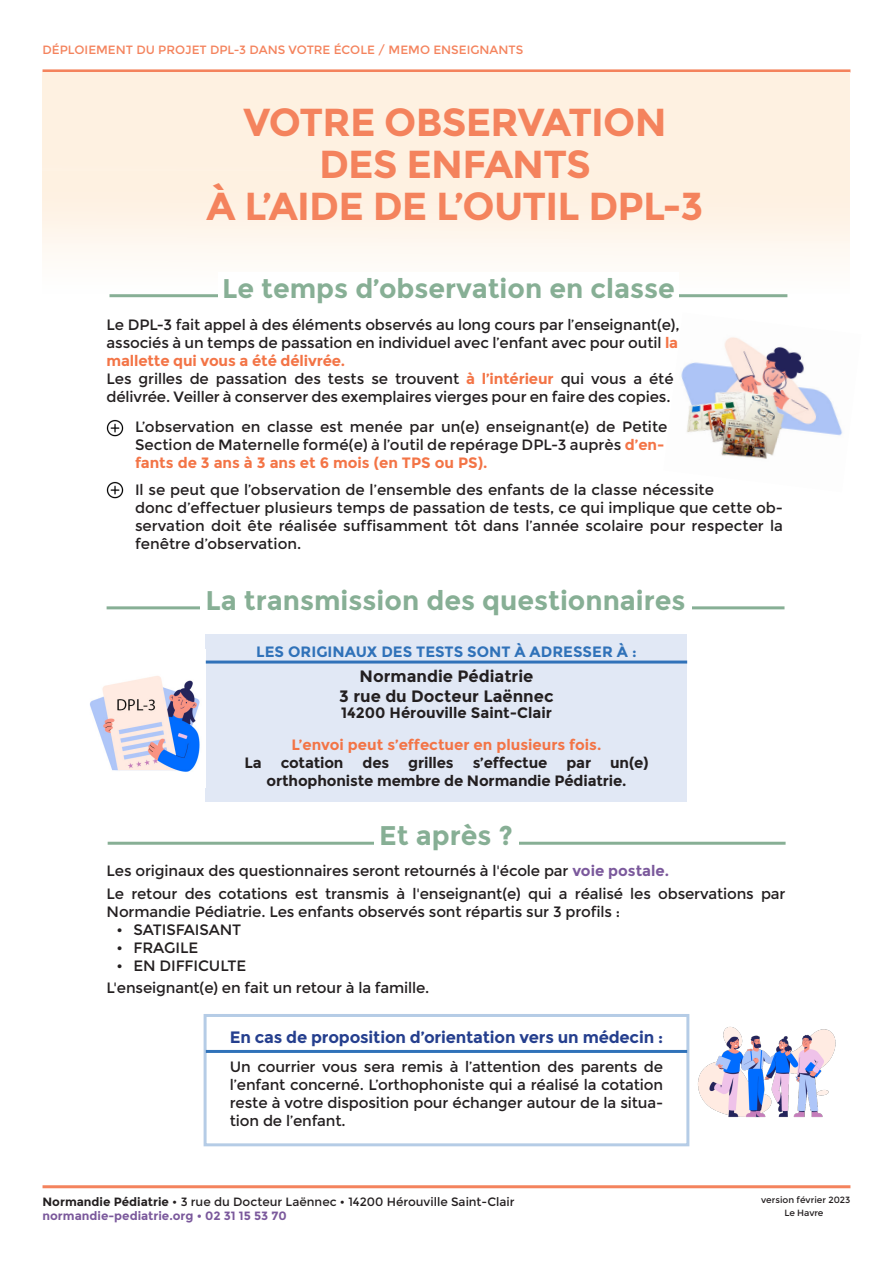
<style>
.page{position:relative;width:893px;height:1263px;background:#fff}
.page>*{position:absolute;margin:0;border:0;box-sizing:border-box;transform-origin:0 0}
.t1{font:700 39px/42px "Montserrat";letter-spacing:-.02em;color:#f4835d;text-align:center}
.t2{font:700 27px "Montserrat";color:#87af95}
.t3{font:700 16.5px "Montserrat";letter-spacing:-.01em;color:#253f8e}
.t4{font:700 16.5px "Montserrat";color:#231f20}
.t5{font:15px/18px "Montserrat";letter-spacing:-.01em;color:#231f20}
.t6{font:700 15px/18px "Montserrat";letter-spacing:-.01em;color:#231f20}
.t7{font:700 15px "Montserrat";color:#f37446}
.t8{font:700 15px "Montserrat";color:#3072b9}
.t9{font:12px "Montserrat";color:#231f20}
.t10{font:12px "Montserrat";color:#f4835d}
.t11{font:700 12px "Montserrat";color:#7b599c}
.t12{font:9px "Montserrat";color:#231f20}
.s1{font-weight:700;color:#f37446}
.s2{font-weight:700;color:#7b599c}
.s3{font-weight:700}
</style>
<div class="page">
<hr style="left:43px;top:69px;width:807px;height:3px;background:#f4835d">
<hr style="left:43px;top:1185px;width:807px;height:3px;background:#f4835d">
<img style="left:681px;top:337px;width:162px;height:122px">
<div style="left:206px;top:635px;width:481px;height:167px;background:#e1e8f5"></div>
<div style="left:43px;top:72px;width:807px;height:92px;background:#fef1e1"></div>
<div style="left:43px;top:171px;width:807px;height:123px;background:#fefaf6"></div>
<div style="left:43px;top:158px;width:807px;height:84px;background:#fef1e1"></div>
<img style="left:90px;top:676px;width:110px;height:96px">
<img style="left:106px;top:419px;width:18px;height:18px">
<img style="left:106px;top:481px;width:18px;height:18px">
<hr style="left:206px;top:660px;width:481px;height:3px;background:#3072b9">
<hr style="left:206px;top:1050px;width:481px;height:3px;background:#3072b9">
<img style="left:698px;top:1026px;width:138px;height:92px">
<hr style="left:108px;top:842px;width:678px;height:3px;background:#87af95">
<div style="left:374px;top:819px;width:145px;height:30px;background:#fff"></div>
<hr style="left:107px;top:606px;width:677px;height:3px;background:#87af95">
<div style="left:200px;top:584px;width:491px;height:26px;background:#fff"></div>
<hr style="left:109px;top:294px;width:678px;height:3px;background:#87af95">
<div style="left:218px;top:272px;width:461px;height:26px;background:#fff"></div>
<p class="t10" style="left:43px;top:43px;width:482px">DÉPLOIEMENT DU PROJET DPL-3 DANS VOTRE ÉCOLE / MEMO ENSEIGNANTS</p>
<p class="t1" style="left:207px;top:101px;width:498px">VOTRE OBSERVATION<br>DES ENFANTS<br>À L’AIDE DE L’OUTIL DPL-3</p>
<p class="t2" style="left:222px;top:273px;width:454px">Le temps d’observation en classe</p>
<p class="t5" style="left:107px;top:316px;width:575px;text-align:justify">Le DPL-3 fait appel à des éléments observés au long cours par l’enseignant(e), associés à un temps de passation en individuel avec l’enfant avec pour outil <span class="s1">la mallette qui vous a été délivrée.</span></p>
<p class="t5" style="left:107px;top:370px;width:569px">Les grilles de passation des tests se trouvent <span class="s1">à l’intérieur</span> qui vous a été délivrée. Veiller à conserver des exemplaires vierges pour en faire des copies.</p>
<p class="t5" style="left:135px;top:418px;width:534px">L’observation en classe est menée par un(e) enseignant(e) de Petite<br>Section de Maternelle formé(e) à l’outil de repérage DPL-3 auprès <span class="s1">d’en&shy;fants de 3 ans à 3 ans et 6 mois (en TPS ou PS).</span></p>
<p class="t5" style="left:135px;top:481px;width:650px">Il se peut que l’observation de l’ensemble des enfants de la classe nécessite<br>donc d’effectuer plusieurs temps de passation de tests, ce qui implique que cette ob&shy;servation doit ête réalisée suffisamment tôt dans l’année scolaire pour respecter la fenêtre d’observation.</p>
<p class="t2" style="left:205px;top:584px;width:482px">La transmission des questionnaires</p>
<p class="t8" style="left:256px;top:642px;width:382px">LES ORIGINAUX DES TESTS SONT À ADRESSER À :</p>
<p class="t4" style="left:360px;top:666px;width:175px">Normandie Pédiatrie</p>
<p class="t4" style="left:339px;top:686px;width:216px">3 rue du Docteur Laënnec</p>
<p class="t6" style="left:341px;top:704px;width:212px">14200 Hérouville Saint-Clair</p>
<p class="t7" style="left:292px;top:735px;width:311px">L’envoi peut s’effectuer en plusieurs fois.</p>
<p class="t6" style="left:244px;top:753px;width:19px">La</p>
<p class="t6" style="left:281px;top:753px;width:64px">cotation</p>
<p class="t6" style="left:362px;top:753px;width:28px">des</p>
<p class="t6" style="left:408px;top:753px;width:47px">grilles</p>
<p class="t6" style="left:473px;top:753px;width:76px">s’effectue</p>
<p class="t6" style="left:566px;top:753px;width:26px">par</p>
<p class="t6" style="left:266px;top:753px;width:383px;text-indent:344px">un(e) orthophoniste membre de Normandie Pédiatrie.</p>
<p class="t2" style="left:379px;top:819px;width:135px">Et après ?</p>
<p class="t5" style="left:107px;top:862px;width:564px">Les originaux des questionnaires seront retournés à l'école par <span class="s2">voie postale.</span></p>
<p class="t5" style="left:107px;top:885px;width:680px">Le retour des cotations est transmis à l'enseignant(e) qui a réalisé les observations par<br>Normandie Pédiatrie. Les enfants observés sont répartis sur 3 profils :</p>
<p class="t5" style="left:117px;top:921px;width:126px">• SATISFAISANT</p>
<p class="t5" style="left:117px;top:939px;width:83px">• FRAGILE</p>
<p class="t5" style="left:117px;top:957px;width:131px">• EN DIFFICULTE</p>
<p class="t5" style="left:107px;top:979px;width:324px">L'enseignant(e) en fait un retour à la famille.</p>
<p class="t3" style="left:230px;top:1027px;width:435px">En cas de proposition d’orientation vers un médecin :</p>
<p class="t5" style="left:230px;top:1057px;width:435px;text-align:justify">Un courrier vous sera remis à l’attention des parents de l’enfant concerné. L’orthophoniste qui a réalisé la cotation reste à votre disposition pour échanger autour de la situa&shy;tion de l’enfant.</p>
<p class="t9" style="left:43px;top:1194px;width:474px"><span class="s3">Normandie Pédiatrie</span> • 3 rue du Docteur Laënnec • 14200 Hérouville Saint-Clair</p>
<p class="t12" style="left:761px;top:1194px;width:91px">version février 2023</p>
<p class="t11" style="left:43px;top:1209px;width:246px">normandie-pediatrie.org • 02 31 15 53 70</p>
<p class="t12" style="left:784px;top:1207px;width:40px">Le Havre</p>
</div>
